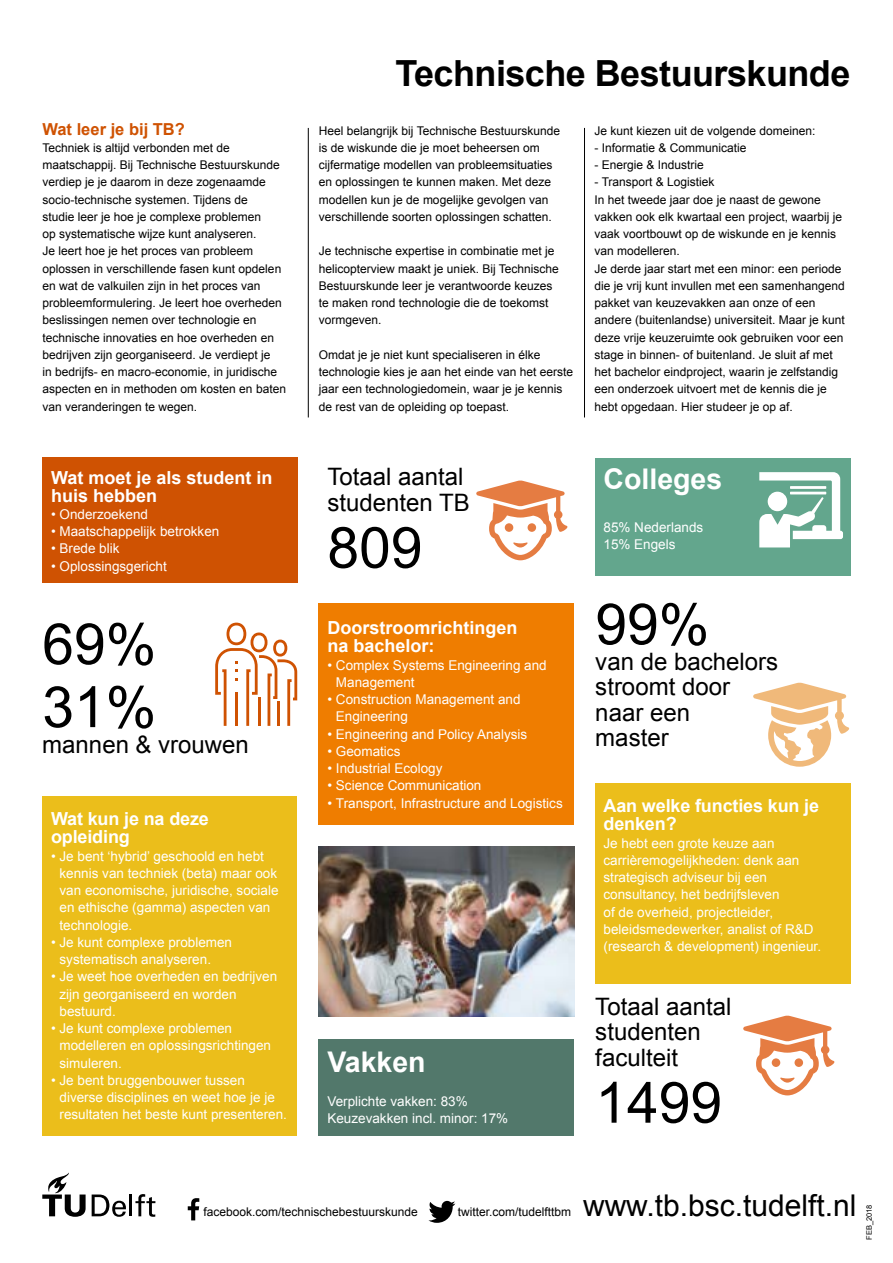
<style>
.page{position:relative;width:893px;height:1263px;background:#fff}
.page>*{position:absolute;margin:0;border:0;box-sizing:border-box;transform-origin:0 0}
.t1{font:57px/63px "Arial";color:#000}
.t2{font:700 36px "Arial";letter-spacing:-.015em;color:#000}
.t3{font:30px "Arial";color:#000}
.t4{font:700 28.5px "Arial";color:#fff}
.t5{font:24px/25.5px "Arial";color:#000}
.t6{font:700 18px/18px "Arial";color:#fff}
.t7{font:700 16.5px "Arial";color:#cf5202}
.t8{font:13.5px/17.2px "Arial";color:#fff}
.t9{font:12px/17.2px "Arial";color:#000}
.t10{font:7.5px "Arial";color:#000}
</style>
<div class="page">
<hr style="left:129px;top:1194px;width:3px;height:22px;background:#000">
<svg style="left:42px;top:1173px;width:44px;height:44px"></svg>
<svg style="left:135px;top:1194px;width:20px;height:23px"></svg>
<svg style="left:92px;top:1194px;width:34px;height:23px"></svg>
<hr style="left:308px;top:128px;width:1px;height:289px;background:#000">
<hr style="left:584px;top:128px;width:1px;height:289px;background:#000">
<svg style="left:188px;top:1198px;width:11px;height:22px"></svg>
<svg style="left:428px;top:1201px;width:27px;height:22px"></svg>
<div style="left:43px;top:796px;width:254px;height:339px;background:#ebbe1b"></div>
<div style="left:319px;top:603px;width:255px;height:222px;background:#ef7d00"></div>
<div style="left:595px;top:458px;width:255px;height:117px;background:#63a68d"></div>
<div style="left:319px;top:1038px;width:255px;height:97px;background:#52786b"></div>
<div style="left:43px;top:458px;width:255px;height:125px;background:#cf5202"></div>
<svg style="left:215px;top:623px;width:82px;height:103px"></svg>
<svg style="left:753px;top:682px;width:97px;height:85px"></svg>
<svg style="left:759px;top:472px;width:84px;height:75px"></svg>
<svg style="left:476px;top:480px;width:92px;height:80px"></svg>
<img style="left:319px;top:847px;width:255px;height:170px">
<svg style="left:743px;top:1015px;width:92px;height:80px"></svg>
<div style="left:595px;top:784px;width:255px;height:200px;background:#ebbe1b"></div>
<h3 class="t7" style="left:43px;top:118px;width:144px">Wat leer je bij TB?</h3>
<p class="t9" style="left:43px;top:139px;width:245px">Techniek is altijd verbonden met de maatschappij. Bij Technische Bestuurskunde verdiep je je daarom in deze zogenaamde socio-technische systemen. Tijdens de<br>studie leer je hoe je complexe problemen<br>op systematische wijze kunt analyseren.<br>Je leert hoe je het proces van probleem oplossen in verschillende fasen kunt opdelen en wat de valkuilen zijn in het proces van probleemformulering. Je leert hoe overheden beslissingen nemen over technologie en technische innovaties en hoe overheden en bedrijven zijn georganiseerd. Je verdiept je<br>in bedrijfs- en macro-economie, in juridische aspecten en in methoden om kosten en baten van veranderingen te wegen.</p>
<h3 class="t6" style="left:51px;top:469px;width:223px">Wat moet je als student in huis hebben</h3>
<p class="t8" style="left:51px;top:506px;width:99px">• Onderzoekend</p>
<p class="t8" style="left:51px;top:523px;width:170px">• Maatschappelijk betrokken</p>
<p class="t8" style="left:51px;top:540px;width:70px">• Brede blik</p>
<p class="t8" style="left:51px;top:557px;width:117px">• Oplossingsgericht</p>
<h1 class="t1" style="left:42px;top:613px;width:116px">69%<br>31%</h1>
<h3 class="t5" style="left:42px;top:732px;width:208px">mannen &amp; vrouwen</h3>
<h3 class="t6" style="left:51px;top:810px;width:159px">Wat kun je na deze opleiding</h3>
<p class="t8" style="left:60px;top:847px;width:221px;text-indent:-9px">• Je bent ‘hybrid’ geschoold en hebt kennis van techniek (beta) maar ook van economische, juridische, sociale en ethische (gamma) aspecten van technologie.</p>
<p class="t8" style="left:60px;top:934px;width:174px;text-indent:-9px">• Je kunt complexe problemen systematisch analyseren.</p>
<p class="t8" style="left:60px;top:968px;width:219px;text-indent:-9px">• Je weet hoe overheden en bedrijven zijn georganiseerd en worden bestuurd.</p>
<p class="t8" style="left:60px;top:1020px;width:213px;text-indent:-9px">• Je kunt complexe problemen modelleren en oplossingsrichtingen simuleren.</p>
<p class="t8" style="left:60px;top:1072px;width:229px;text-indent:-9px">• Je bent bruggenbouwer tussen diverse disciplines en weet hoe je je resultaten het beste kunt presenteren.</p>
<h2 class="t2" style="left:395px;top:50px;width:457px">Technische Bestuurskunde</h2>
<p class="t9" style="left:319px;top:122px;width:243px">Heel belangrijk bij Technische Bestuurskunde is de wiskunde die je moet beheersen om cijfermatige modellen van probleemsituaties en oplossingen te kunnen maken. Met deze modellen kun je de mogelijke gevolgen van verschillende soorten oplossingen schatten.</p>
<p class="t9" style="left:319px;top:243px;width:241px">Je technische expertise in combinatie met je helicopterview maakt je uniek. Bij Technische Bestuurskunde leer je verantwoorde keuzes te maken rond technologie die de toekomst vormgeven.</p>
<p class="t9" style="left:319px;top:346px;width:256px">Omdat je je niet kunt specialiseren in élke technologie kies je aan het einde van het eerste jaar een technologiedomein, waar je je kennis de rest van de opleiding op toepast.</p>
<h3 class="t5" style="left:327px;top:464px;width:144px">Totaal aantal studenten TB</h3>
<h1 class="t1" style="left:327px;top:517px;width:97px">809</h1>
<h3 class="t6" style="left:327px;top:619px;width:192px">Doorstroomrichtingen na bachelor:</h3>
<p class="t8" style="left:336px;top:656px;width:212px;text-indent:-9px">• Complex Systems Engineering and<br>Management</p>
<p class="t8" style="left:336px;top:691px;width:186px;text-indent:-9px">• Construction Management and<br>Engineering</p>
<p class="t8" style="left:327px;top:725px;width:201px">• Engineering and Policy Analysis</p>
<p class="t8" style="left:327px;top:742px;width:75px">• Geomatics</p>
<p class="t8" style="left:327px;top:760px;width:117px">• Industrial Ecology</p>
<p class="t8" style="left:327px;top:777px;width:156px">• Science Communication</p>
<p class="t8" style="left:327px;top:794px;width:237px">• Transport, Infrastructure and Logistics</p>
<h3 class="t4" style="left:327px;top:1042px;width:100px">Vakken</h3>
<p class="t8" style="left:327px;top:1093px;width:182px">Verplichte vakken: 83%<br>Keuzevakken incl. minor: 17%</p>
<p class="t9" style="left:595px;top:122px;width:222px">Je kunt kiezen uit de volgende domeinen:</p>
<p class="t9" style="left:595px;top:139px;width:154px">- Informatie &amp; Communicatie</p>
<p class="t9" style="left:595px;top:156px;width:111px">- Energie &amp; Industrie</p>
<p class="t9" style="left:595px;top:174px;width:252px">- Transport &amp; Logistiek<br>In het tweede jaar doe je naast de gewone vakken ook elk kwartaal een project, waarbij je vaak voortbouwt op de wiskunde en je kennis van modelleren.<br>Je derde jaar start met een minor: een periode die je vrij kunt invullen met een samenhangend pakket van keuzevakken aan onze of een andere (buitenlandse) universiteit. Maar je kunt deze vrije keuzeruimte ook gebruiken voor een stage in binnen- of buitenland. Je sluit af met het bachelor eindproject, waarin je zelfstandig een onderzoek uitvoert met de kennis die je hebt opgedaan. Hier studeer je op af.</p>
<h3 class="t4" style="left:603px;top:460px;width:120px">Colleges</h3>
<p class="t8" style="left:603px;top:519px;width:101px">85% Nederlands<br>15% Engels</p>
<h1 class="t1" style="left:595px;top:593px;width:116px">99%</h1>
<h3 class="t5" style="left:595px;top:649px;width:184px">van de bachelors stroomt door naar een<br>master</h3>
<h3 class="t6" style="left:603px;top:797px;width:217px">Aan welke functies kun je denken?</h3>
<p class="t8" style="left:603px;top:834px;width:219px">Je hebt een grote keuze aan carrièremogelijkheden: denk aan strategisch adviseur bij een consultancy, het bedrijfsleven<br>of de overheid, projectleider, beleidsmedewerker, analist of R&amp;D (research &amp; development) ingenieur.</p>
<h3 class="t5" style="left:595px;top:994px;width:138px">Totaal aantal studenten faculteit</h3>
<h1 class="t1" style="left:595px;top:1072px;width:128px">1499</h1>
<p class="t9" style="left:204px;top:1203px;width:216px">facebook.com/technischebestuurskunde</p>
<p class="t9" style="left:458px;top:1203px;width:115px">twitter.com/tudelfttbm</p>
<h3 class="t3" style="left:583px;top:1186px;width:275px">www.tb.bsc.tudelft.nl</h3>
<p class="t10" style="left:864px;top:1240px;width:37px;rotate:-90deg">FEB_2018</p>
</div>
